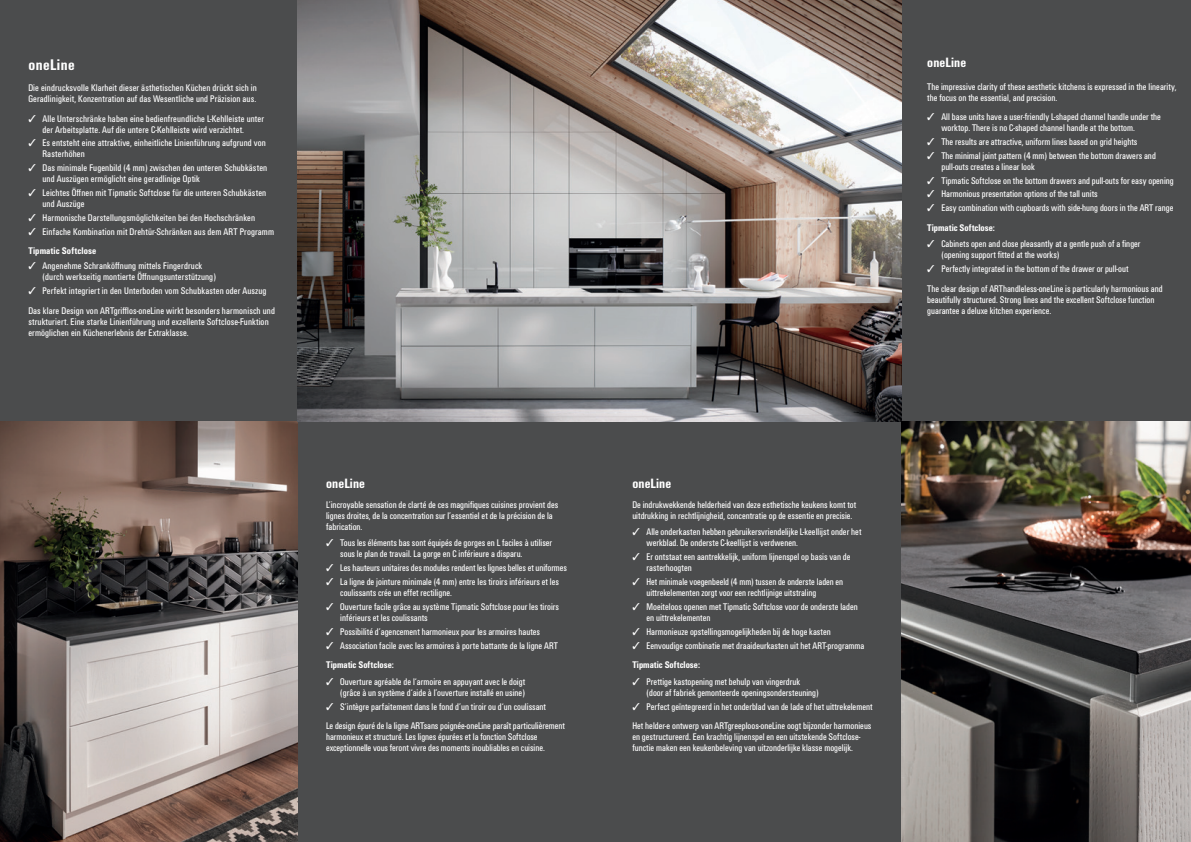
<style>
.page{position:relative;width:1191px;height:842px;background:#fff}
.page>*{position:absolute;margin:0;border:0;box-sizing:border-box;transform-origin:0 0}
.t1{font:700 16px "U001 Con";letter-spacing:.03em;color:#fff}
.t2{font:700 14px "U001 Con";letter-spacing:.01em;color:#fff}
.t3{font:10px/11px "U001 Con";color:#fff}
.s1{font-weight:700}
</style>
<div class="page">
<div style="left:0;top:0;width:595px;height:842px;background:#4b4c4d"></div>
<div style="left:595px;top:0;width:596px;height:842px;background:#4b4c4d"></div>
<img style="left:0;top:421px;width:298px;height:421px">
<img style="left:298px;top:0;width:603px;height:421px">
<img style="left:901px;top:421px;width:290px;height:421px">
<h1 class="t1" style="left:28px;top:55px;width:48px">oneLine</h1>
<p class="t3" style="left:28px;top:82px;width:230px">Die eindrucksvolle Klarheit dieser ästhetischen Küchen drückt sich in<br>Geradlinigkeit, Konzentration auf das Wesentliche und Präzision aus.</p>
<p class="t3" style="left:28px;top:113px;width:237px;text-align:center">✓ Alle Unterschränke haben eine bedienfreundliche L-Kehlleiste unter der Arbeitsplatte. Auf die untere C-Kehlleiste wird verzichtet.</p>
<p class="t3" style="left:43px;top:138px;width:225px;text-indent:-14px">✓ Es entsteht eine attraktive, einheitliche Linienführung aufgrund von<br>Rasterhöhen</p>
<p class="t3" style="left:43px;top:163px;width:226px;text-indent:-14px">✓ Das minimale Fugenbild (4 mm) zwischen den unteren Schubkästen und Auszügen ermöglicht eine geradlinige Optik</p>
<p class="t3" style="left:43px;top:187px;width:225px;text-indent:-14px">✓ Leichtes Öffnen mit Tipmatic Softclose für die unteren Schubkästen und Auszüge</p>
<p class="t3" style="left:28px;top:212px;width:228px">✓ Harmonische Darstellungsmöglichkeiten bei den Hochschränken</p>
<p class="t3" style="left:28px;top:222px;width:247px;line-height:19.5px">✓ Einfache Kombination mit Drehtür-Schränken aus dem ART Programm<br><span class="s1">Tipmatic Softclose</span></p>
<p class="t3" style="left:43px;top:261px;width:175px;text-indent:-14px">✓ Angenehme Schranköffnung mittels Fingerdruck (durch werkseitig montierte Öffnungsunterstützung)</p>
<p class="t3" style="left:28px;top:281px;width:248px;line-height:19.5px">✓ Perfekt integriert in den Unterboden vom Schubkasten oder Auszug<br>Das klare Design von ARTgrifflos-oneLine wirkt besonders harmonisch und</p>
<p class="t3" style="left:28px;top:316px;width:242px">strukturiert. Eine starke Linienführung und exzellente Softclose-Funktion ermöglichen ein Küchenerlebnis der Extraklasse.</p>
<h2 class="t2" style="left:326px;top:475px;width:40px">oneLine</h2>
<p class="t3" style="left:326px;top:499px;width:234px">L’incroyable sensation de clarté de ces magnifiques cuisines provient des lignes droites, de la concentration sur l’essentiel et de la précision de la fabrication.</p>
<p class="t3" style="left:340px;top:538px;width:213px;text-indent:-14px">✓ Tous les éléments bas sont équipés de gorges en L faciles à utiliser sous le plan de travail. La gorge en C inférieure a disparu.</p>
<p class="t3" style="left:326px;top:562px;width:242px">✓ Les hauteurs unitaires des modules rendent les lignes belles et uniformes</p>
<p class="t3" style="left:340px;top:576px;width:220px;text-indent:-14px">✓ La ligne de jointure minimale (4 mm) entre les tiroirs inférieurs et les coulissants crée un effet rectiligne.</p>
<p class="t3" style="left:340px;top:601px;width:220px;text-indent:-14px">✓ Ouverture facile grâce au système Tipmatic Softclose pour les tiroirs inférieurs et les coulissants</p>
<p class="t3" style="left:326px;top:626px;width:215px">✓ Possibilité d’agencement harmonieux pour les armoires hautes</p>
<p class="t3" style="left:326px;top:636px;width:233px;line-height:19.5px">✓ Association facile avec les armoires à porte battante de la ligne ART<br><span class="s1">Tipmatic Softclose:</span></p>
<p class="t3" style="left:326px;top:676px;width:201px;text-align:right">✓ Ouverture agréable de l‘armoire en appuyant avec le doigt (grâce à un système d‘aide à l’ouverture installé en usine)</p>
<p class="t3" style="left:326px;top:697px;width:240px;line-height:19.5px">✓ S’intègre parfaitement dans le fond d’un tiroir ou d‘un coulissant<br>Le design épuré de la ligne ARTsans poignée-oneLine paraît particulièrement</p>
<p class="t3" style="left:326px;top:731px;width:220px">harmonieux et structuré. Les lignes épurées et la fonction Softclose exceptionnelle vous feront vivre des moments inoubliables en cuisine.</p>
<h2 class="t2" style="left:927px;top:54px;width:40px">oneLine</h2>
<p class="t3" style="left:927px;top:81px;width:251px">The impressive clarity of these aesthetic kitchens is expressed in the linearity, the focus on the essential, and precision.</p>
<p class="t3" style="left:941px;top:111px;width:221px;text-indent:-14px">✓ All base units have a user-friendly L-shaped channel handle under the worktop. There is no C-shaped channel handle at the bottom.</p>
<p class="t3" style="left:927px;top:136px;width:212px">✓ The results are attractive, uniform lines based on grid heights</p>
<p class="t3" style="left:941px;top:150px;width:216px;text-indent:-14px">✓ The minimal joint pattern (4 mm) between the bottom drawers and pull-outs creates a linear look</p>
<p class="t3" style="left:927px;top:175px;width:248px">✓ Tipmatic Softclose on the bottom drawers and pull-outs for easy opening</p>
<p class="t3" style="left:927px;top:189px;width:172px">✓ Harmonious presentation options of the tall units</p>
<p class="t3" style="left:927px;top:198px;width:248px;line-height:19.5px">✓ Easy combination with cupboards with side-hung doors in the ART range<br><span class="s1">Tipmatic Softclose:</span></p>
<p class="t3" style="left:941px;top:239px;width:201px;text-indent:-14px">✓ Cabinets open and close pleasantly at a gentle push of a finger (opening support fitted at the works)</p>
<p class="t3" style="left:927px;top:259px;width:237px;line-height:19.5px">✓ Perfectly integrated in the bottom of the drawer or pull-out<br>The clear design of ARThandleless-oneLine is particularly harmonious and</p>
<p class="t3" style="left:927px;top:294px;width:229px">beautifully structured. Strong lines and the excellent Softclose function guarantee a deluxe kitchen experience.</p>
<h2 class="t2" style="left:632px;top:475px;width:40px">oneLine</h2>
<p class="t3" style="left:632px;top:499px;width:225px">De indrukwekkende helderheid van deze esthetische keukens komt tot uitdrukking in rechtlijnigheid, concentratie op de essentie en precisie.</p>
<p class="t3" style="left:646px;top:527px;width:216px;text-indent:-14px">✓ Alle onderkasten hebben gebruikersvriendelijke L-keellijst onder het werkblad. De onderste C-keellijst is verdwenen.</p>
<p class="t3" style="left:646px;top:551px;width:205px;text-indent:-14px">✓ Er ontstaat een aantrekkelijk, uniform lijnenspel op basis van de rasterhoogten</p>
<p class="t3" style="left:646px;top:576px;width:198px;text-indent:-14px">✓ Het minimale voegenbeeld (4 mm) tussen de onderste laden en uittrekelementen zorgt voor een rechtlijnige uitstraling</p>
<p class="t3" style="left:646px;top:601px;width:213px;text-indent:-14px">✓ Moeiteloos openen met Tipmatic Softclose voor de onderste laden en uittrekelementen</p>
<p class="t3" style="left:632px;top:626px;width:200px">✓ Harmonieuze opstellingsmogelijkheden bij de hoge kasten</p>
<p class="t3" style="left:632px;top:636px;width:234px;line-height:19.5px">✓ Eenvoudige combinatie met draaideurkasten uit het ART-programma<br><span class="s1">Tipmatic Softclose:</span></p>
<p class="t3" style="left:646px;top:676px;width:174px;text-indent:-14px">✓ Prettige kastopening met behulp van vingerdruk (door af fabriek gemonteerde openingsondersteuning)</p>
<p class="t3" style="left:632px;top:697px;width:242px;line-height:19.5px">✓ Perfect geïntegreerd in het onderblad van de lade of het uittrekelement<br>Het helder-e ontwerp van ARTgreeploos-oneLine oogt bijzonder harmonieus</p>
<p class="t3" style="left:632px;top:731px;width:230px">en gestructureerd. Een krachtig lijnenspel en een uitstekende Softclose&shy;functie maken een keukenbeleving van uitzonderlijke klasse mogelijk.</p>
</div>
